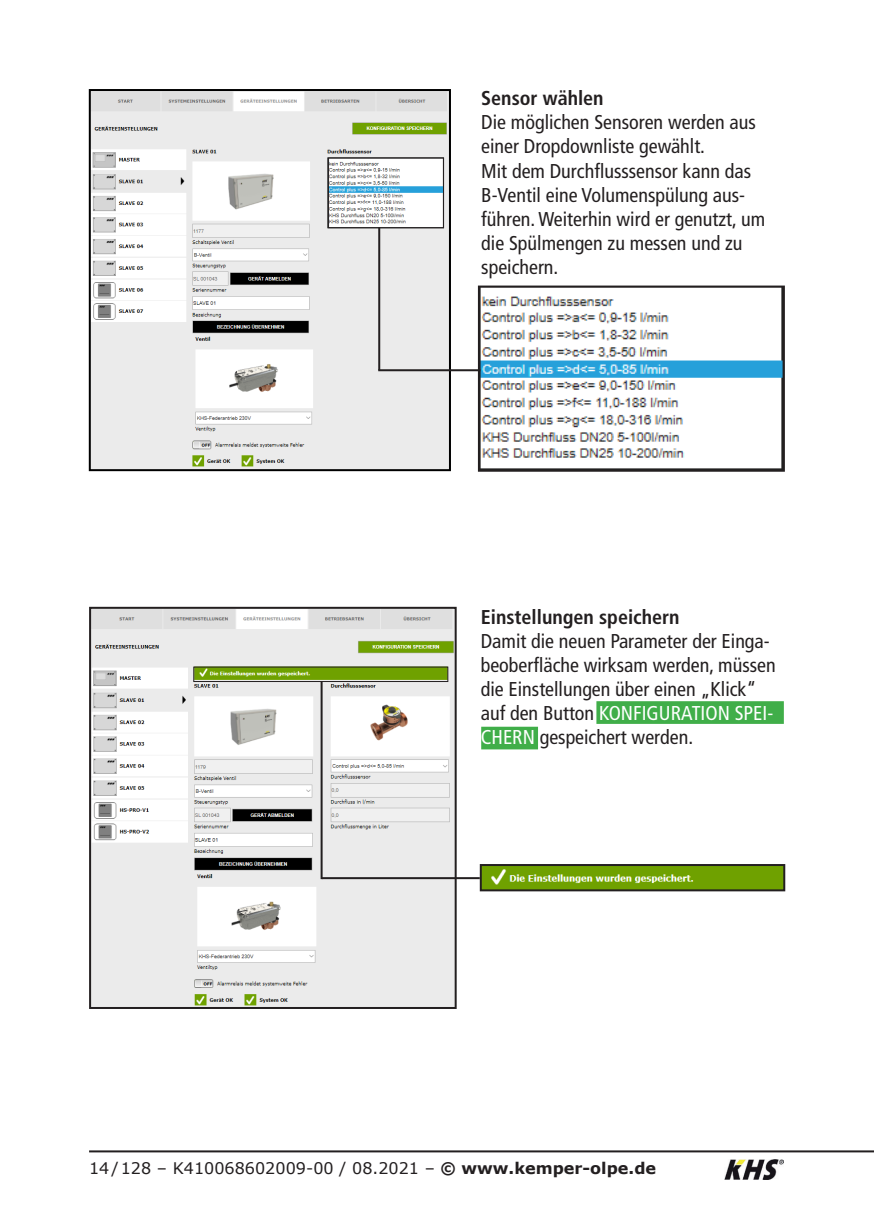
<style>
.page{position:relative;width:874px;height:1225px;background:#fff}
.page>*{position:absolute;margin:0;border:0;box-sizing:border-box;transform-origin:0 0}
.t1{font:condensed 20px/24px "Frutiger LT Com";color:#231f20}
.t2{font:700 condensed 20px "Frutiger LT Com";color:#231f20}
.t3{font:16px "Verdana";color:#231f20}
.s1{color:#fff}
.s2{font-weight:700}
</style>
<div class="page">
<hr style="left:89px;top:1150px;width:784px;height:2px;background:#231f20">
<img style="left:724px;top:1159px;width:59px;height:20px">
<div style="left:481px;top:726px;width:56px;height:23px;background:#40ae49;border:2px solid #40ae49"></div>
<img style="left:480px;top:288px;width:301px;height:181px">
<div style="left:477px;top:285px;width:307px;height:187px;border:2px solid #231f20"></div>
<img style="left:92px;top:92px;width:355px;height:376px">
<div style="left:89px;top:89px;width:361px;height:382px;border:2px solid #000"></div>
<div style="left:328px;top:157px;width:116px;height:71px;border:1px solid #231f20"></div>
<hr style="left:378px;top:227px;width:2px;height:143px;background:#231f20">
<hr style="left:378px;top:369px;width:102px;height:2px;background:#231f20">
<div style="left:596px;top:701px;width:187px;height:23px;background:#40ae49;border:2px solid #40ae49"></div>
<img style="left:92px;top:610px;width:361px;height:396px">
<div style="left:89px;top:607px;width:367px;height:402px;border:2px solid #231f20"></div>
<div style="left:193px;top:666px;width:255px;height:16px;border:1px solid #231f20"></div>
<img style="left:482px;top:867px;width:299px;height:21px">
<div style="left:479px;top:864px;width:305px;height:27px;border:2px solid #231f20"></div>
<hr style="left:320px;top:681px;width:2px;height:198px;background:#231f20">
<hr style="left:322px;top:877px;width:157px;height:2px;background:#231f20">
<p class="t2" style="left:481px;top:86px;width:124px">Sensor wählen</p>
<p class="t1" style="left:481px;top:110px;width:285px">Die möglichen Sensoren werden aus einer Dropdownliste gewählt.<br>Mit dem Durchflusssensor kann das<br>B-Ventil eine Volumenspülung aus&shy;führen. Weiterhin wird er genutzt, um die Spülmengen zu messen und zu speichern.</p>
<p class="t2" style="left:480px;top:604px;width:200px">Einstellungen speichern</p>
<p class="t1" style="left:480px;top:628px;width:296px">Damit die neuen Parameter der Einga&shy;beoberfläche wirksam werden, müssen die Einstellungen über einen „Klick“ auf den Button <span class="s1">KONFIGURATION SPEI-CHERN</span> gespeichert werden.</p>
<p class="t3" style="left:89px;top:1157px;width:568px">14/128 – K410068602009-00 / 08.2021 – <span class="s2">© www.kemper-olpe.de</span></p>
</div>
